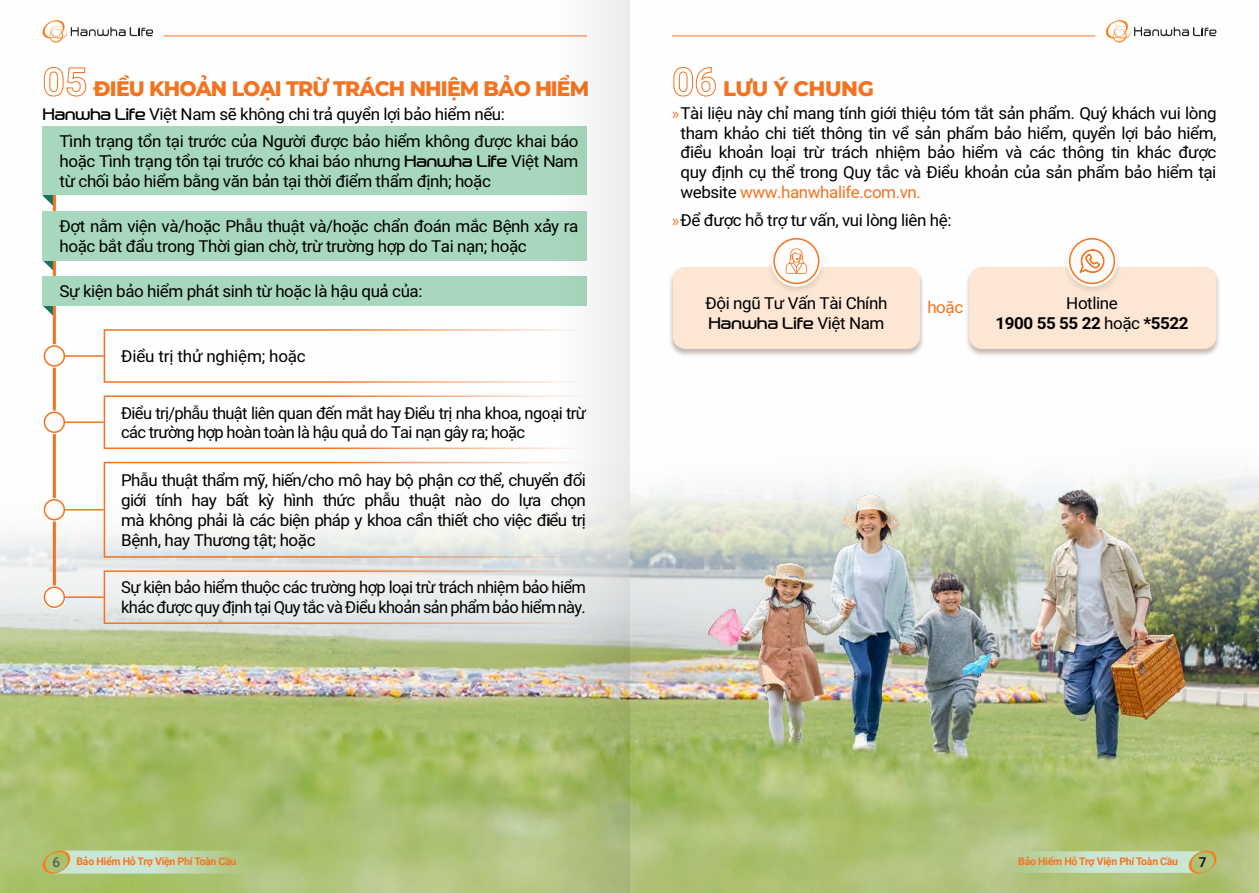
<style>
.page{position:relative;width:1259px;height:893px;background:#fff}
.page>*{position:absolute;margin:0;border:0;box-sizing:border-box;transform-origin:0 0}
.t1{font:800 21px "Montserrat";letter-spacing:-.04em;color:#f47421}
.t2{font:800 21px "Montserrat";letter-spacing:-.02em;color:#f47421}
.t3{font:16.5px/19.8px "Roboto Hanwha";letter-spacing:-.025em;color:#000}
.t4{font:700 16.5px/19.8px "Roboto Hanwha";letter-spacing:-.025em;color:#000;text-align:center}
.t5{font:16.5px "Roboto Hanwha";color:#f47421}
.t6{font:15px "SVN Hanwha R";letter-spacing:-.025em;color:#000}
.t7{font:500 13.5px "Roboto";color:#000}
.t8{font:700 10.5px "Roboto";letter-spacing:-.025em;color:#f47421}
.s1{font-family:"Roboto";font-weight:700;font-size:39px}
.s2{font-family:"SVN Hanwha R";font-size:15px}
.s3{font-family:"Myriad Pro";color:#f47421}
.s4{color:#f47421}
.s5{font-family:"Roboto Hanwha";font-size:16.5px}
.s6{font-weight:400}
.s7{font-weight:500;font-size:13.5px;color:#58595b}
</style>
<div class="page">
<img style="left:0;top:0;width:1259px;height:893px">
<p class="t1" style="left:43px;top:73px;width:548px"><span class="s1">05</span> ĐIỀU KHOẢN LOẠI TRỪ TRÁCH NHIỆM BẢO HIỂM</p>
<p class="t3" style="left:60px;top:100px;width:520px;line-height:27.5px;text-indent:-17px"><span class="s2">Hanwha Life</span> Việt Nam sẽ không chi trả quyền lợi bảo hiểm nếu:<br>Tình trạng tồn tại trước của Người được bảo hiểm không được khai báo</p>
<p class="t3" style="left:60px;top:151px;width:520px">hoặc Tình trạng tồn tại trước có khai báo nhưng <span class="s2">Hanwha Life</span> Việt Nam từ chối bảo hiểm bằng văn bản tại thời điểm thẩm định; hoặc</p>
<p class="t3" style="left:60px;top:216px;width:520px">Đợt nằm viện và/hoặc Phẫu thuật và/hoặc chẩn đoán mắc Bệnh xảy ra hoặc bắt đầu trong Thời gian chờ, trừ trường hợp do Tai nạn; hoặc</p>
<p class="t3" style="left:60px;top:280px;width:364px">Sự kiện bảo hiểm phát sinh từ hoặc là hậu quả của:</p>
<p class="t3" style="left:121px;top:346px;width:186px">Điều trị thử nghiệm; hoặc</p>
<p class="t3" style="left:121px;top:402px;width:466px">Điều trị/phẫu thuật liên quan đến mắt hay Điều trị nha khoa, ngoại trừ các trường hợp hoàn toàn là hậu quả do Tai nạn gây ra; hoặc</p>
<p class="t3" style="left:121px;top:470px;width:466px;text-align:justify">Phẫu thuật thẩm mỹ, hiến/cho mô hay bộ phận cơ thể, chuyển đổi giới tính hay bất kỳ hình thức phẫu thuật nào do lựa chọn mà không phải là các biện pháp y khoa cần thiết cho việc điều trị Bệnh, hay Thương tật; hoặc</p>
<p class="t3" style="left:121px;top:577px;width:466px">Sự kiện bảo hiểm thuộc các trường hợp loại trừ trách nhiệm bảo hiểm khác được quy định tại Quy tắc và Điều khoản sản phẩm bảo hiểm này.</p>
<p class="t2" style="left:672px;top:73px;width:203px"><span class="s1">06</span> LƯU Ý CHUNG</p>
<p class="t3" style="left:680px;top:102px;width:537px;text-align:justify;text-indent:-8px"><span class="s3">»</span>Tài liệu này chỉ mang tính giới thiệu tóm tắt sản phẩm. Quý khách vui lòng tham khảo chi tiết thông tin về sản phẩm bảo hiểm, quyền lợi bảo hiểm, điều khoản loại trừ trách nhiệm bảo hiểm và các thông tin khác được quy định cụ thể trong Quy tắc và Điều khoản của sản phẩm bảo hiểm tại website <span class="s4">www.hanwhalife.com.vn.</span></p>
<p class="t3" style="left:672px;top:210px;width:281px"><span class="s3">»</span>Để được hỗ trợ tư vấn, vui lòng liên hệ:</p>
<p class="t3" style="left:705px;top:293px;width:183px">Đội ngũ Tư Vấn Tài Chính</p>
<p class="t6" style="left:708px;top:310px;width:178px">Hanwha Life <span class="s5">Việt Nam</span></p>
<p class="t5" style="left:927px;top:295px;width:37px">hoặc</p>
<p class="t4" style="left:995px;top:293px;width:194px"><span class="s6">Hotline<br></span>1900 55 55 22 <span class="s6">hoặc</span> *5522</p>
<p class="t8" style="left:53px;top:854px;width:185px"><span class="s7">6</span> Bảo Hiểm Hỗ Trợ Viện Phí Toàn Cầu</p>
<p class="t8" style="left:1018px;top:854px;width:161px">Bảo Hiểm Hỗ Trợ Viện Phí Toàn Cầu</p>
<p class="t7" style="left:1198px;top:853px;width:9px">7</p>
</div>
